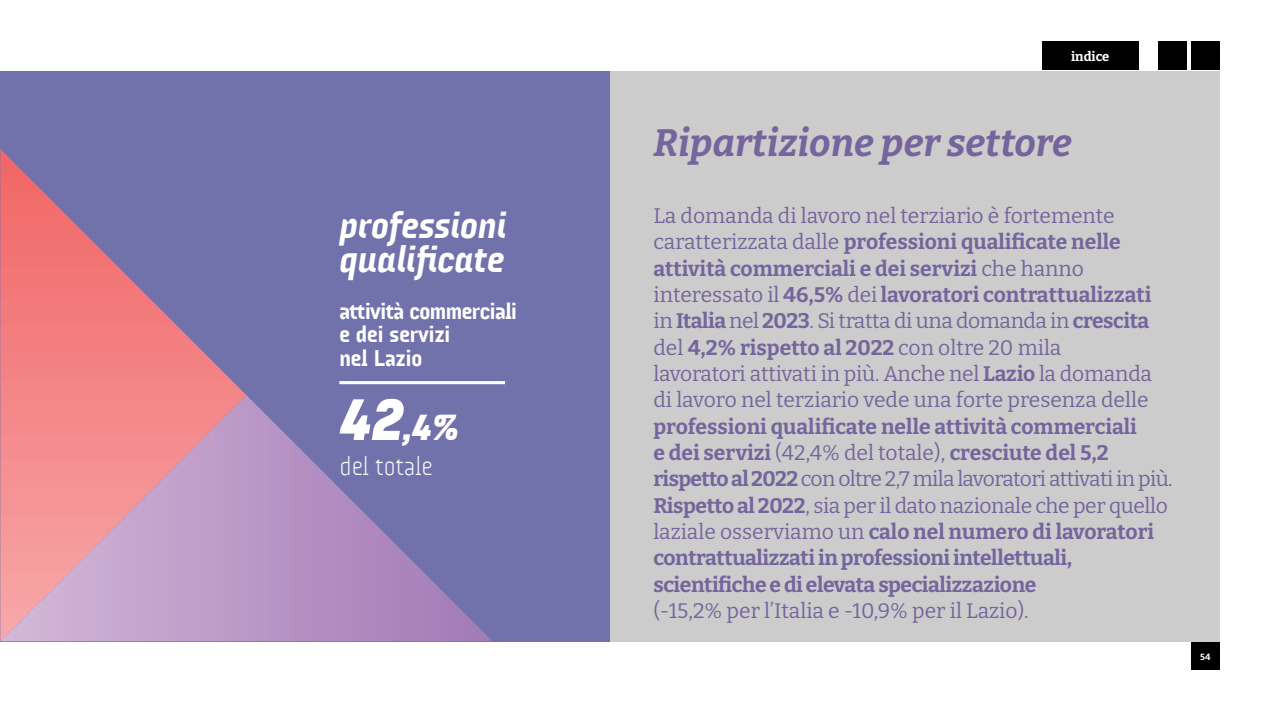
<style>
.page{position:relative;width:1263px;height:723px;background:#fff}
.page>*{position:absolute;margin:0;border:0;box-sizing:border-box;transform-origin:0 0}
.t1{font:italic 700 38.1px "Bitter";color:#74659c}
.t2{font:37.5px/34.8px "Audimat 3000 Mi gras Italique";color:#fff}
.t3{font:36.75px "Audimat 3000 Gras Italique";color:#fff}
.t4{font:26.25px "Audimat 3000 Leger";color:#fff}
.t5{font:22.95px/23.7px "Audimat 3000 Mi gras";letter-spacing:-.02em;color:#fff}
.t6{font:21px/26.2px "Bitter";letter-spacing:-.01em;color:#74659c}
.t7{font:700 21px/26.2px "Bitter";letter-spacing:-.015em;color:#74659c}
.t8{font:700 13.05px "Bitter";color:#fff}
.t9{font:700 9px "Bitter";color:#fff}
.s1{font-size:59.4px}
.s2{font-weight:700}
.s3{font-weight:400}
</style>
<div class="page">
<div style="left:1042px;top:42px;width:97px;height:28px;background:#000"></div>
<div style="left:1191px;top:42px;width:29px;height:28px;background:#000"></div>
<div style="left:1191px;top:642px;width:29px;height:28px;background:#000"></div>
<div style="left:1158px;top:42px;width:29px;height:28px;background:#000"></div>
<div style="left:418px;top:71px;width:802px;height:570px;background:#cdcccd"></div>
<div style="left:0;top:71px;width:610px;height:570px;background:#7172ac"></div>
<img style="left:0;top:149px;width:246px;height:246px">
<img style="left:0;top:395px;width:491px;height:246px">
<hr style="left:339px;top:381px;width:166px;height:3px;background:#fff">
<h2 class="t2" style="left:339px;top:207px;width:168px">professioni qualificate</h2>
<p class="t5" style="left:339px;top:298px;width:179px">attività commerciali e dei servizi<br>nel Lazio</p>
<h3 class="t3" style="left:339px;top:405px;width:121px"><span class="s1">42</span>,4%</h3>
<p class="t4" style="left:339px;top:450px;width:95px">del totale</p>
<p class="t8" style="left:1071px;top:46px;width:40px">indice</p>
<h1 class="t1" style="left:653px;top:112px;width:420px">Ripartizione per settore</h1>
<p class="t6" style="left:653px;top:202px;width:500px">La domanda di lavoro nel terziario è fortemente caratterizzata dalle <span class="s2">professioni qualificate nelle attività commerciali e dei servizi</span> che hanno interessato il <span class="s2">46,5%</span> dei <span class="s2">lavoratori contrattualizzati </span>in <span class="s2">Italia</span> nel <span class="s2">2023</span>. Si tratta di una domanda in <span class="s2">crescita </span>del <span class="s2">4,2% rispetto al 2022</span> con oltre 20 mila lavoratori attivati in più. Anche nel <span class="s2">Lazio</span> la domanda di lavoro nel terziario vede una forte presenza delle</p>
<p class="t7" style="left:653px;top:412px;width:521px">professioni qualificate nelle attività commerciali<br>e dei servizi <span class="s3">(42,4% del totale),</span> cresciute del 5,2 rispetto al 2022 <span class="s3">con oltre 2,7 mila lavoratori attivati in più.<br></span>Rispetto al 2022<span class="s3">, sia per il dato nazionale che per quello laziale osserviamo un</span> calo nel numero di lavoratori contrattualizzati in professioni intellettuali, scientifiche e di elevata specializzazione</p>
<p class="t6" style="left:653px;top:596px;width:377px">(-15,2% per l’Italia e -10,9% per il Lazio).</p>
<p class="t9" style="left:1200px;top:649px;width:12px">54</p>
</div>
